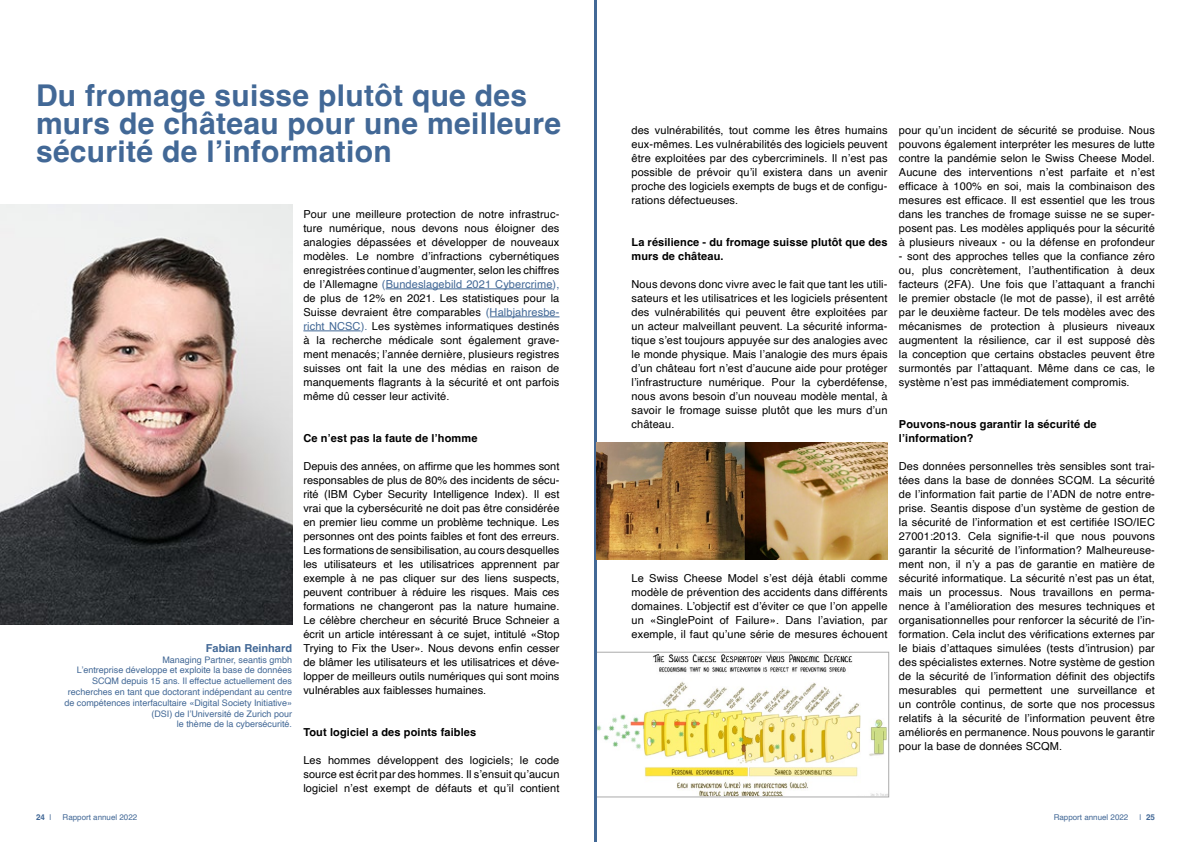
<style>
.page{position:relative;width:1191px;height:842px;background:#fff}
.page>*{position:absolute;margin:0;border:0;box-sizing:border-box;transform-origin:0 0}
.t1{font:700 30px/28px "Helvetica";letter-spacing:.01em;color:#426896}
.t2{font:11px/14px "Helvetica";color:#000;text-align:justify}
.t3{font:700 11px/14px "Helvetica";letter-spacing:.01em;color:#000}
.t4{font:700 11px "Helvetica";color:#426896}
.t5{font:9px/10.8px "Helvetica";color:#426896;text-align:right}
.t6{font:8px "Helvetica";color:#426896}
.t7{font:700 8px "Helvetica";color:#426896}
.s1{color:#426896}
.s2{font-weight:400}
</style>
<div class="page">
<hr style="left:386px;top:289px;width:166px;height:1px;background:#426896">
<hr style="left:489px;top:317px;width:70px;height:1px;background:#426896">
<hr style="left:303px;top:331px;width:58px;height:1px;background:#426896">
<img style="left:0;top:204px;width:292px;height:420px">
<img style="left:597px;top:654px;width:290px;height:141px">
<div style="left:595px;top:652px;width:294px;height:145px;border:1px solid #aaa"></div>
<hr style="left:594px;top:0;width:2px;height:842px;background:#426896">
<img style="left:597px;top:442px;width:290px;height:117px">
<h1 class="t1" style="left:36px;top:85px;width:527px">Du fromage suisse plutôt que des murs de château pour une meilleure sécurité de l’information</h1>
<p class="t4" style="left:206px;top:641px;width:88px">Fabian Reinhard</p>
<p class="t5" style="left:64px;top:654px;width:229px">Managing Partner, seantis gmbh<br>L’entreprise développe et exploite la base de données SCQM depuis 15 ans. Il effectue actuellement des recherches en tant que doctorant indépendant au centre de compétences interfacultaire «Digital Society Initiative» (DSI) de l’Université de Zurich pour<br>le thème de la cybersécurité.</p>
<p class="t2" style="left:303px;top:207px;width:257px">Pour une meilleure protection de notre infrastruc&shy;ture numérique, nous devons nous éloigner des analogies dépassées et développer de nouveaux modèles. Le nombre d’infractions cybernétiques enregistrées continue d’augmenter, selon les chiffres de l’Allemagne <span class="s1">(Bundeslagebild 2021 Cybercrime), </span>de plus de 12% en 2021. Les statistiques pour la Suisse devraient être comparables <span class="s1">(Halbjahresbe&shy;richt NCSC).</span> Les systèmes informatiques destinés à la recherche médicale sont également grave&shy;ment menacés; l’année dernière, plusieurs registres suisses ont fait la une des médias en raison de manquements flagrants à la sécurité et ont parfois même dû cesser leur activité.</p>
<p class="t3" style="left:303px;top:432px;width:175px">Ce n’est pas la faute de l’homme</p>
<p class="t2" style="left:303px;top:460px;width:257px;text-align:left">Depuis des années, on affirme que les hommes sont responsables de plus de 80% des incidents de sécu&shy;rité (IBM Cyber Security Intelligence Index). Il est vrai que la cybersécurité ne doit pas être considérée en premier lieu comme un problème technique. Les personnes ont des points faibles et font des erreurs.<br>Les formations de sensibilisation, au cours desquelles les utilisateurs et les utilisatrices apprennent par exemple à ne pas cliquer sur des liens suspects, peuvent contribuer à réduire les risques. Mais ces formations ne changeront pas la nature humaine.<br>Le célèbre chercheur en sécurité Bruce Schneier a écrit un article intéressant à ce sujet, intitulé «Stop Trying to Fix the User». Nous devons enfin cesser de blâmer les utilisateurs et les utilisatrices et déve&shy;lopper de meilleurs outils numériques qui sont moins vulnérables aux faiblesses humaines.</p>
<p class="t3" style="left:303px;top:726px;width:174px">Tout logiciel a des points faibles</p>
<p class="t2" style="left:303px;top:754px;width:257px">Les hommes développent des logiciels; le code source est écrit par des hommes. Il s’ensuit qu’aucun logiciel n’est exempt de défauts et qu’il contient</p>
<p class="t2" style="left:631px;top:123px;width:257px">des vulnérabilités, tout comme les êtres humains eux-mêmes. Les vulnérabilités des logiciels peuvent être exploitées par des cybercriminels. Il n’est pas possible de prévoir qu’il existera dans un avenir proche des logiciels exempts de bugs et de configu&shy;rations défectueuses.</p>
<p class="t3" style="left:631px;top:236px;width:257px">La résilience - du fromage suisse plutôt que des murs de château.</p>
<p class="t2" style="left:631px;top:277px;width:257px">Nous devons donc vivre avec le fait que tant les utili&shy;sateurs et les utilisatrices et les logiciels présentent des vulnérabilités qui peuvent être exploitées par un acteur malveillant peuvent. La sécurité informa&shy;tique s’est toujours appuyée sur des analogies avec le monde physique. Mais l’analogie des murs épais d’un château fort n’est d’aucune aide pour protéger l’infrastructure numérique. Pour la cyberdéfense, nous avons besoin d’un nouveau modèle mental, à savoir le fromage suisse plutôt que les murs d’un château.</p>
<p class="t2" style="left:631px;top:572px;width:257px">Le Swiss Cheese Model s’est déjà établi comme modèle de prévention des accidents dans différents domaines. L’objectif est d’éviter ce que l’on appelle un «SinglePoint of Failure». Dans l’aviation, par exemple, il faut qu’une série de mesures échouent</p>
<p class="t2" style="left:899px;top:124px;width:257px;text-align:left">pour qu’un incident de sécurité se produise. Nous pouvons également interpréter les mesures de lutte contre la pandémie selon le Swiss Cheese Model.<br>Aucune des interventions n’est parfaite et n’est efficace à 100% en soi, mais la combinaison des mesures est efficace. Il est essentiel que les trous dans les tranches de fromage suisse ne se super&shy;posent pas. Les modèles appliqués pour la sécurité à plusieurs niveaux - ou la défense en profondeur</p>
<p class="t2" style="left:899px;top:250px;width:257px">- sont des approches telles que la confiance zéro ou, plus concrètement, l’authentification à deux facteurs (2FA). Une fois que l’attaquant a franchi le premier obstacle (le mot de passe), il est arrêté par le deuxième facteur. De tels modèles avec des mécanismes de protection à plusieurs niveaux augmentent la résilience, car il est supposé dès la conception que certains obstacles peuvent être surmontés par l’attaquant. Même dans ce cas, le système n’est pas immédiatement compromis.</p>
<p class="t3" style="left:899px;top:418px;width:199px">Pouvons-nous garantir la sécurité de l’information?</p>
<p class="t2" style="left:899px;top:460px;width:257px">Des données personnelles très sensibles sont trai&shy;tées dans la base de données SCQM. La sécurité de l’information fait partie de l’ADN de notre entre&shy;prise. Seantis dispose d’un système de gestion de la sécurité de l’information et est certifiée ISO/IEC 27001:2013. Cela signifie-t-il que nous pouvons garantir la sécurité de l’information? Malheureuse&shy;ment non, il n’y a pas de garantie en matière de sécurité informatique. La sécurité n’est pas un état, mais un processus. Nous travaillons en perma&shy;nence à l’amélioration des mesures techniques et organisationnelles pour renforcer la sécurité de l’in&shy;formation. Cela inclut des vérifications externes par le biais d’attaques simulées (tests d’intrusion) par des spécialistes externes. Notre système de gestion de la sécurité de l’information définit des objectifs mesurables qui permettent une surveillance et un contrôle continus, de sorte que nos processus relatifs à la sécurité de l’information peuvent être améliorés en permanence. Nous pouvons le garantir pour la base de données SCQM.</p>
<p class="t7" style="left:36px;top:812px;width:17px">24 <span class="s2">|</span></p>
<p class="t6" style="left:63px;top:811px;width:76px">Rapport annuel 2022</p>
<p class="t6" style="left:1053px;top:811px;width:76px">Rapport annuel 2022</p>
<p class="t7" style="left:1139px;top:812px;width:17px"><span class="s2">|</span> 25</p>
</div>
